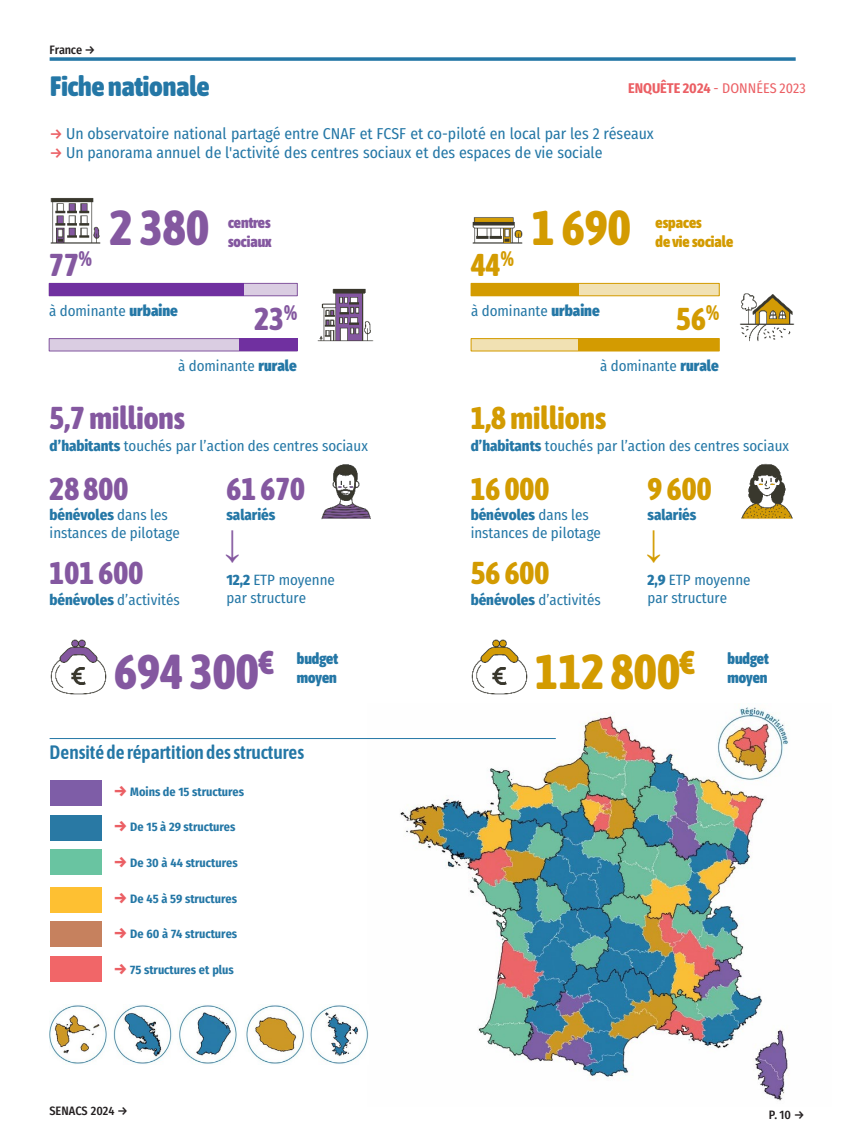
<style>
.page{position:relative;width:844px;height:1141px;background:#fff}
.page>*{position:absolute;margin:0;border:0;box-sizing:border-box;transform-origin:0 0}
.t1{font:800 49px "Asap Condensed";color:#8458a0}
.t2{font:800 49px "Asap Condensed";color:#d39b01}
.t3{font:35px "Times New Roman";color:#8458a0}
.t4{font:35px "Times New Roman";color:#d39b01}
.t5{font:800 31.5px "Asap Condensed";letter-spacing:.005em;color:#8458a0}
.t6{font:800 31.5px "Asap Condensed";letter-spacing:.005em;color:#d39b01}
.t7{font:900 28px "Asap Condensed";letter-spacing:.005em;color:#2477a6}
.t8{font:600 19.25px "Asap Condensed";color:#2477a6}
.t9{font:15.75px "Fira Sans Condensed";color:#2477a6}
.t10{font:900 15.75px "Asap Condensed";color:#2477a6}
.t11{font:900 15.75px "Asap Condensed";color:#d39b01}
.t12{font:900 15.75px "Asap Condensed";color:#8458a0}
.t13{font:14.88px/17.8px "Fira Sans Condensed";color:#2477a6}
.t14{font:800 14.88px "Fira Sans Condensed";letter-spacing:-.005em;color:#2477a6}
.t15{font:14px "Fira Sans Condensed";letter-spacing:.005em;color:#eb5f64}
.t16{font:700 12.25px "Fira Sans Condensed";letter-spacing:-.005em;color:#2477a6}
.t17{font:500 12.25px "Fira Sans Condensed";letter-spacing:-.005em;color:#231f20}
.s1{font-weight:700}
.s2{font-weight:500;font-size:14.88px;color:#eb5f64}
.s3{font-weight:900}
.s4{font-weight:800}
.s5{font-weight:900;font-size:14.88px;color:#eb5f64}
</style>
<div class="page">
<img style="left:367px;top:707px;width:422px;height:394px">
<svg style="left:50px;top:57px;width:745px;height:4px;background:#3e87b0"></svg>
<img style="left:50px;top:198px;width:51px;height:46px">
<div style="left:49px;top:283px;width:248px;height:13px;background:#dacde2"></div>
<div style="left:49px;top:283px;width:249px;height:13px;border:1px solid #8458a0"></div>
<div style="left:49px;top:283px;width:195px;height:13px;background:#7030a0"></div>
<div style="left:49px;top:339px;width:248px;height:12px;background:#dacde2"></div>
<div style="left:49px;top:338px;width:249px;height:13px;border:1px solid #8458a0"></div>
<div style="left:239px;top:339px;width:58px;height:12px;background:#7030a0"></div>
<img style="left:317px;top:288px;width:57px;height:54px">
<div style="left:471px;top:283px;width:248px;height:13px;background:#f1e1b3"></div>
<div style="left:470px;top:283px;width:249px;height:13px;border:1px solid #d39b01"></div>
<div style="left:471px;top:283px;width:107px;height:13px;background:#d39b01"></div>
<div style="left:471px;top:339px;width:248px;height:12px;background:#f1e1b3"></div>
<div style="left:470px;top:338px;width:249px;height:13px;border:1px solid #d39b01"></div>
<div style="left:578px;top:339px;width:140px;height:12px;background:#d39b01"></div>
<img style="left:740px;top:293px;width:55px;height:49px">
<img style="left:321px;top:464px;width:50px;height:56px">
<img style="left:50px;top:639px;width:57px;height:56px">
<img style="left:472px;top:217px;width:51px;height:27px">
<div style="left:51px;top:781px;width:51px;height:25px;background:#7e5da7"></div>
<div style="left:51px;top:815px;width:51px;height:26px;background:#2979a4"></div>
<div style="left:51px;top:849px;width:51px;height:26px;background:#69c4a1"></div>
<div style="left:51px;top:887px;width:51px;height:26px;background:#fec032"></div>
<div style="left:51px;top:956px;width:51px;height:26px;background:#f16668"></div>
<div style="left:51px;top:921px;width:51px;height:26px;background:#c6815e"></div>
<img style="left:50px;top:1004px;width:318px;height:60px">
<hr style="left:50px;top:738px;width:506px;height:1px;background:#2477a6">
<img style="left:741px;top:463px;width:52px;height:56px">
<img style="left:471px;top:639px;width:57px;height:56px">
<p class="t17" style="left:50px;top:40px;width:48px">France →</p>
<p class="t7" style="left:50px;top:66px;width:161px">Fiche nationale</p>
<p class="t15" style="left:628px;top:78px;width:179px"><span class="s1">ENQUÊTE 2024</span> - DONNÉES 2023</p>
<p class="t9" style="left:50px;top:121px;width:605px"><span class="s2">→</span> Un observatoire national partagé entre CNAF et FCSF et co-piloté en local par les 2 réseaux</p>
<p class="t9" style="left:50px;top:140px;width:554px"><span class="s2">→</span> Un panorama annuel de l'activité des centres sociaux et des espaces de vie sociale</p>
<p class="t1" style="left:110px;top:193px;width:100px">2 380</p>
<p class="t12" style="left:228px;top:211px;width:44px">centres</p>
<p class="t12" style="left:228px;top:230px;width:45px">sociaux</p>
<p class="t2" style="left:532px;top:193px;width:100px">1 690</p>
<p class="t11" style="left:655px;top:211px;width:48px">espaces</p>
<p class="t11" style="left:655px;top:230px;width:79px">de vie sociale</p>
<p class="t5" style="left:49px;top:242px;width:44px">77<sup>%</sup></p>
<p class="t6" style="left:471px;top:242px;width:44px">44<sup>%</sup></p>
<p class="t13" style="left:49px;top:301px;width:130px">à dominante <span class="s3">urbaine</span></p>
<p class="t5" style="left:254px;top:296px;width:44px">23<sup>%</sup></p>
<p class="t13" style="left:471px;top:301px;width:130px">à dominante <span class="s3">urbaine</span></p>
<p class="t6" style="left:676px;top:296px;width:44px">56<sup>%</sup></p>
<p class="t13" style="left:178px;top:356px;width:120px">à dominante <span class="s3">rurale</span></p>
<p class="t13" style="left:600px;top:356px;width:120px">à dominante <span class="s3">rurale</span></p>
<p class="t5" style="left:50px;top:395px;width:137px">5,7 millions</p>
<p class="t13" style="left:50px;top:436px;width:320px"><span class="s4">d’habitants</span> touchés par l’action des centres sociaux</p>
<p class="t5" style="left:50px;top:466px;width:80px">28 800</p>
<p class="t13" style="left:50px;top:505px;width:132px"><span class="s4">bénévoles</span> dans les instances de pilotage</p>
<p class="t5" style="left:226px;top:466px;width:80px">61 670</p>
<p class="t14" style="left:226px;top:502px;width:50px">salariés</p>
<p class="t3" style="left:259px;top:529px;width:37px;rotate:90deg">→</p>
<p class="t5" style="left:50px;top:550px;width:95px">101 600</p>
<p class="t13" style="left:50px;top:590px;width:132px"><span class="s4">bénévoles</span> d’activités</p>
<p class="t13" style="left:226px;top:570px;width:110px"><span class="s4">12,2</span> ETP moyenne par structure</p>
<p class="t6" style="left:470px;top:395px;width:137px">1,8 millions</p>
<p class="t13" style="left:470px;top:436px;width:320px"><span class="s4">d’habitants</span> touchés par l’action des centres sociaux</p>
<p class="t6" style="left:470px;top:466px;width:80px">16 000</p>
<p class="t13" style="left:470px;top:505px;width:132px"><span class="s4">bénévoles</span> dans les instances de pilotage</p>
<p class="t6" style="left:647px;top:466px;width:65px">9 600</p>
<p class="t14" style="left:647px;top:502px;width:50px">salariés</p>
<p class="t4" style="left:680px;top:529px;width:37px;rotate:90deg">→</p>
<p class="t6" style="left:470px;top:550px;width:80px">56 600</p>
<p class="t13" style="left:470px;top:590px;width:132px"><span class="s4">bénévoles</span> d’activités</p>
<p class="t13" style="left:647px;top:570px;width:104px"><span class="s4">2,9</span> ETP moyenne par structure</p>
<p class="t1" style="left:114px;top:637px;width:161px">694 300<sup>€</sup></p>
<p class="t10" style="left:297px;top:647px;width:43px">budget</p>
<p class="t10" style="left:297px;top:666px;width:41px">moyen</p>
<p class="t2" style="left:535px;top:637px;width:161px">112 800<sup>€</sup></p>
<p class="t10" style="left:727px;top:647px;width:43px">budget</p>
<p class="t10" style="left:727px;top:666px;width:41px">moyen</p>
<p class="t8" style="left:50px;top:739px;width:256px">Densité de répartition des structures</p>
<p class="t16" style="left:114px;top:781px;width:132px"><span class="s5">→</span> Moins de 15 structures</p>
<p class="t16" style="left:114px;top:817px;width:123px"><span class="s5">→</span> De 15 à 29 structures</p>
<p class="t16" style="left:114px;top:853px;width:125px"><span class="s5">→</span> De 30 à 44 structures</p>
<p class="t16" style="left:114px;top:888px;width:125px"><span class="s5">→</span> De 45 à 59 structures</p>
<p class="t16" style="left:114px;top:924px;width:125px"><span class="s5">→</span> De 60 à 74 structures</p>
<p class="t16" style="left:114px;top:960px;width:122px"><span class="s5">→</span> 75 structures et plus</p>
<p class="t17" style="left:49px;top:1101px;width:80px">SENACS 2024 →</p>
<p class="t17" style="left:768px;top:1105px;width:38px">P.10 →</p>
</div>
